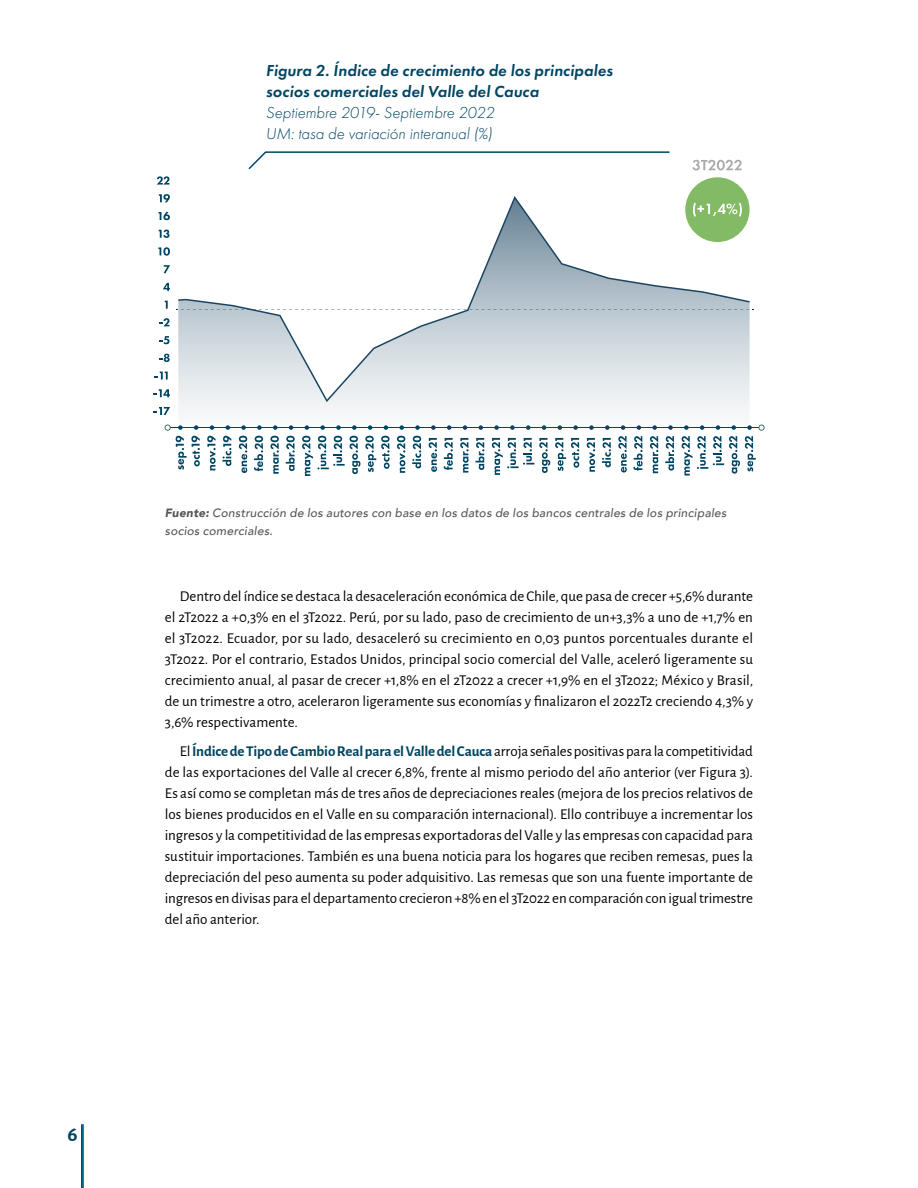
<style>
.page{position:relative;width:918px;height:1188px;background:#fff}
.page>*{position:absolute;margin:0;border:0;box-sizing:border-box;transform-origin:0 0}
.t1{font:700 21px "Alegreya Sans";color:#004561}
.t2{font:italic 600 16.5px/21px "Futura PT";letter-spacing:.005em;color:#004563}
.t3{font:italic 300 16.5px/21px "Futura PT";color:#004563}
.t4{font:15px/21px "Alegreya Sans";letter-spacing:-.005em;color:#000;text-align:justify}
.t5{font:italic 500 12px/18px "Avenir";letter-spacing:.02em;color:#575756}
.s1{font-weight:900}
.s2{font-weight:700;color:#004563}
</style>
<div class="page">
<svg style="left:248px;top:151px;width:422px;height:19px"></svg>
<hr style="left:168px;top:427px;width:594px;height:1px;background:#004563">
<svg style="left:210px;top:425px;width:4px;height:5px"></svg>
<svg style="left:226px;top:425px;width:4px;height:5px"></svg>
<svg style="left:241px;top:425px;width:5px;height:5px"></svg>
<svg style="left:257px;top:425px;width:5px;height:5px"></svg>
<svg style="left:273px;top:425px;width:4px;height:5px"></svg>
<svg style="left:289px;top:425px;width:4px;height:5px"></svg>
<svg style="left:305px;top:425px;width:4px;height:5px"></svg>
<svg style="left:320px;top:425px;width:5px;height:5px"></svg>
<svg style="left:336px;top:425px;width:5px;height:5px"></svg>
<svg style="left:352px;top:425px;width:5px;height:5px"></svg>
<svg style="left:368px;top:425px;width:4px;height:5px"></svg>
<svg style="left:384px;top:425px;width:4px;height:5px"></svg>
<svg style="left:399px;top:425px;width:5px;height:5px"></svg>
<svg style="left:415px;top:425px;width:5px;height:5px"></svg>
<svg style="left:431px;top:425px;width:5px;height:5px"></svg>
<svg style="left:447px;top:425px;width:4px;height:5px"></svg>
<svg style="left:463px;top:425px;width:4px;height:5px"></svg>
<svg style="left:479px;top:425px;width:4px;height:5px"></svg>
<svg style="left:494px;top:425px;width:5px;height:5px"></svg>
<svg style="left:510px;top:425px;width:5px;height:5px"></svg>
<svg style="left:526px;top:425px;width:4px;height:5px"></svg>
<svg style="left:542px;top:425px;width:4px;height:5px"></svg>
<svg style="left:558px;top:425px;width:4px;height:5px"></svg>
<svg style="left:573px;top:425px;width:5px;height:5px"></svg>
<svg style="left:589px;top:425px;width:5px;height:5px"></svg>
<svg style="left:605px;top:425px;width:5px;height:5px"></svg>
<svg style="left:621px;top:425px;width:4px;height:5px"></svg>
<svg style="left:637px;top:425px;width:4px;height:5px"></svg>
<svg style="left:652px;top:425px;width:5px;height:5px"></svg>
<svg style="left:668px;top:425px;width:5px;height:5px"></svg>
<svg style="left:178px;top:196px;width:572px;height:206px"></svg>
<svg style="left:163px;top:283px;width:7px;height:8px"></svg>
<svg style="left:164px;top:265px;width:6px;height:8px"></svg>
<svg style="left:158px;top:247px;width:12px;height:9px"></svg>
<svg style="left:159px;top:230px;width:11px;height:8px"></svg>
<svg style="left:159px;top:212px;width:11px;height:8px"></svg>
<svg style="left:159px;top:194px;width:11px;height:8px"></svg>
<svg style="left:157px;top:176px;width:12px;height:9px"></svg>
<svg style="left:165px;top:301px;width:3px;height:8px"></svg>
<svg style="left:159px;top:318px;width:10px;height:8px"></svg>
<svg style="left:159px;top:336px;width:11px;height:8px"></svg>
<svg style="left:159px;top:354px;width:11px;height:8px"></svg>
<svg style="left:154px;top:372px;width:14px;height:8px"></svg>
<svg style="left:153px;top:389px;width:17px;height:8px"></svg>
<svg style="left:154px;top:407px;width:16px;height:8px"></svg>
<div style="left:685px;top:177px;width:65px;height:65px;background:#82ba66;border-radius:50%"></div>
<svg style="left:693px;top:203px;width:49px;height:14px"></svg>
<svg style="left:693px;top:160px;width:49px;height:10px"></svg>
<svg style="left:165px;top:425px;width:35px;height:45px"></svg>
<svg style="left:207px;top:436px;width:9px;height:34px"></svg>
<svg style="left:222px;top:436px;width:9px;height:30px"></svg>
<svg style="left:239px;top:436px;width:8px;height:37px"></svg>
<svg style="left:254px;top:436px;width:9px;height:35px"></svg>
<svg style="left:270px;top:436px;width:9px;height:38px"></svg>
<svg style="left:286px;top:436px;width:9px;height:35px"></svg>
<svg style="left:302px;top:436px;width:88px;height:40px"></svg>
<svg style="left:397px;top:436px;width:8px;height:37px"></svg>
<svg style="left:412px;top:436px;width:9px;height:32px"></svg>
<svg style="left:429px;top:438px;width:8px;height:34px"></svg>
<svg style="left:444px;top:438px;width:9px;height:32px"></svg>
<svg style="left:460px;top:438px;width:9px;height:35px"></svg>
<svg style="left:475px;top:438px;width:9px;height:32px"></svg>
<svg style="left:492px;top:438px;width:87px;height:37px"></svg>
<svg style="left:587px;top:438px;width:8px;height:34px"></svg>
<svg style="left:602px;top:438px;width:9px;height:29px"></svg>
<svg style="left:618px;top:436px;width:9px;height:37px"></svg>
<svg style="left:633px;top:436px;width:10px;height:35px"></svg>
<svg style="left:650px;top:436px;width:8px;height:37px"></svg>
<svg style="left:665px;top:436px;width:9px;height:35px"></svg>
<svg style="left:682px;top:425px;width:83px;height:50px"></svg>
<p class="t2" style="left:266px;top:60px;width:348px">Figura 2. Índice de crecimiento de los principales socios comerciales del Valle del Cauca</p>
<p class="t3" style="left:266px;top:103px;width:230px">Septiembre 2019- Septiembre 2022<br>UM: tasa de variación interanual (%)</p>
<h1 class="t1" style="left:68px;top:1119px;width:12px">6</h1>
<p class="t5" style="left:165px;top:504px;width:563px"><span class="s1">Fuente:</span> Construcción de los autores con base en los datos de los bancos centrales de los principales socios comerciales.</p>
<p class="t4" style="left:165px;top:585px;width:590px;text-indent:15px">Dentro del índice se destaca la desaceleración económica de Chile, que pasa de crecer +5,6% durante el 2T2022 a +0,3% en el 3T2022. Perú, por su lado, paso de crecimiento de un+3,3% a uno de +1,7% en el 3T2022. Ecuador, por su lado, desaceleró su crecimiento en 0,03 puntos porcentuales durante el 3T2022. Por el contrario, Estados Unidos, principal socio comercial del Valle, aceleró ligeramente su crecimiento anual, al pasar de crecer +1,8% en el 2T2022 a crecer +1,9% en el 3T2022; México y Brasil, de un trimestre a otro, aceleraron ligeramente sus economías y finalizaron el 2022T2 creciendo 4,3% y 3,6% respectivamente.</p>
<p class="t4" style="left:165px;top:740px;width:590px;text-indent:15px">El <span class="s2">Índice de Tipo de Cambio Real para el Valle del Cauca</span> arroja señales positivas para la competitividad de las exportaciones del Valle al crecer 6,8%, frente al mismo periodo del año anterior (ver Figura 3).<br>Es así como se completan más de tres años de depreciaciones reales (mejora de los precios relativos de los bienes producidos en el Valle en su comparación internacional). Ello contribuye a incrementar los ingresos y la competitividad de las empresas exportadoras del Valle y las empresas con capacidad para sustituir importaciones. También es una buena noticia para los hogares que reciben remesas, pues la depreciación del peso aumenta su poder adquisitivo. Las remesas que son una fuente importante de ingresos en divisas para el departamento crecieron +8% en el 3T2022 en comparación con igual trimestre del año anterior.</p>
</div>
